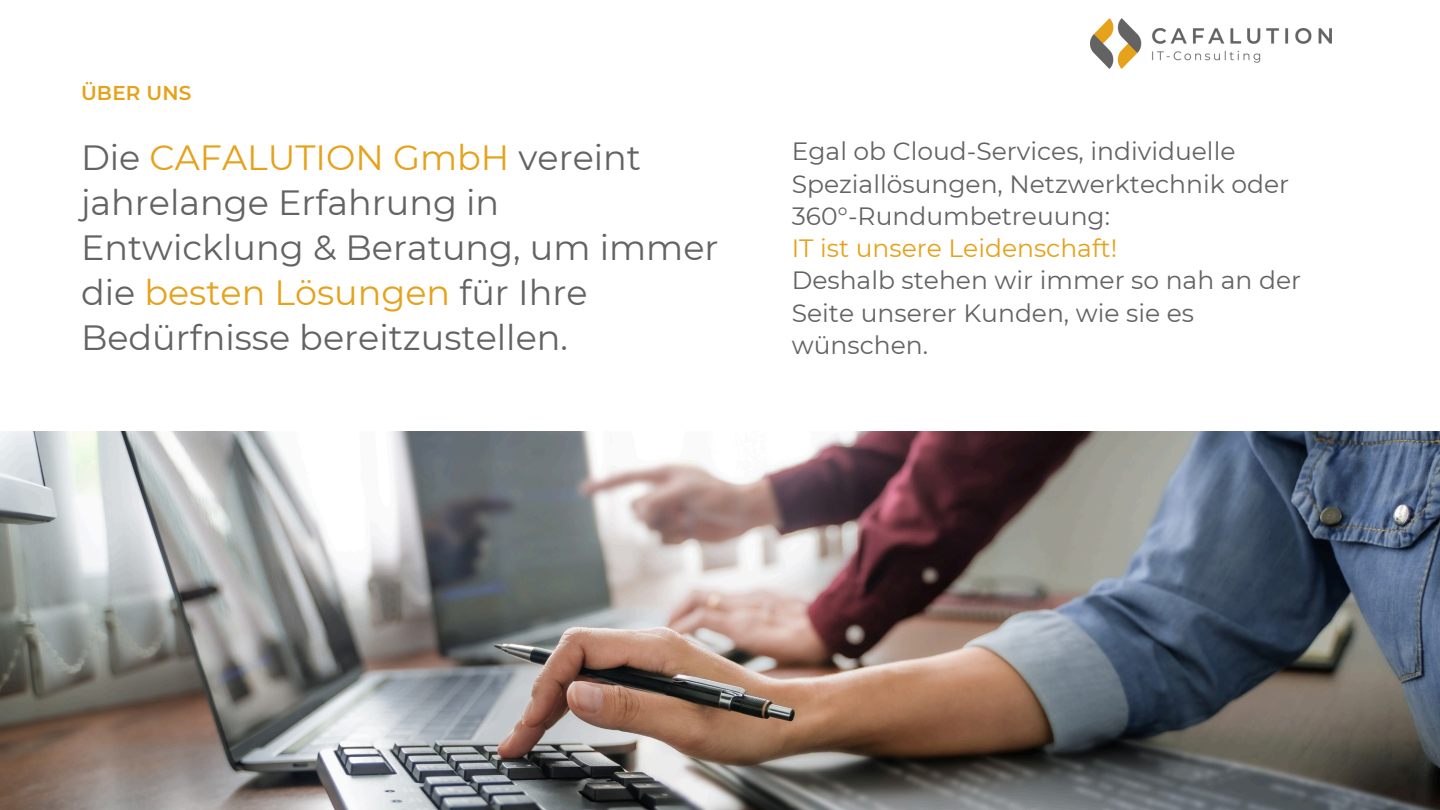
<style>
.page{position:relative;width:1440px;height:810px;background:#fff}
.page>*{position:absolute;margin:0;border:0;box-sizing:border-box;transform-origin:0 0}
.t1{font:35px/45px "Montserrat";color:#646363}
.t2{font:25px/32.2px "Montserrat";color:#646363}
.t3{font:600 20px "Montserrat";letter-spacing:.01em;color:#e5a21a}
.s1{color:#e5a21a}
</style>
<div class="page">
<img style="left:0;top:432px;width:1440px;height:378px">
<img style="left:1090px;top:19px;width:242px;height:49px">
<h2 class="t3" style="left:81px;top:80px;width:112px">ÜBER UNS</h2>
<p class="t1" style="left:81px;top:135px;width:639px">Die <span class="s1">CAFALUTION GmbH</span> vereint jahrelange Erfahrung in<br>Entwicklung &amp; Beratung, um immer die <span class="s1">besten Lösungen</span> für Ihre<br>Bedürfnisse bereitzustellen.</p>
<h1 class="t2" style="left:792px;top:135px;width:511px">Egal ob Cloud-Services, individuelle<br>Speziallösungen, Netzwerktechnik oder<br>360°-Rundumbetreuung:<br><span class="s1">IT ist unsere Leidenschaft!<br></span>Deshalb stehen wir immer so nah an der<br>Seite unserer Kunden, wie sie es wünschen.</h1>
</div>
